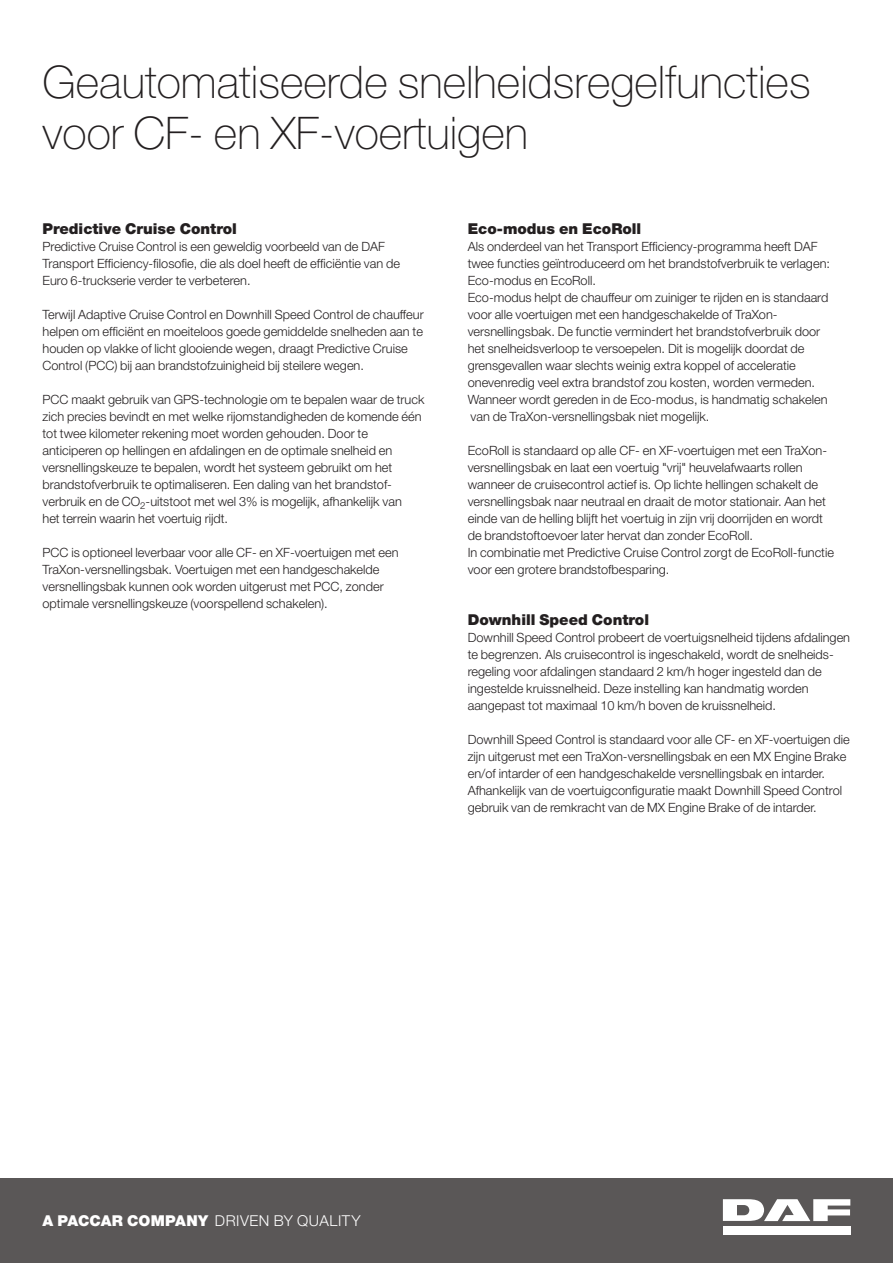
<style>
.page{position:relative;width:893px;height:1263px;background:#fff}
.page>*{position:absolute;margin:0;border:0;box-sizing:border-box;transform-origin:0 0}
.t1{font:100 45px/51px "Helvetica Neue LT Pro";color:#231f20}
.t2{font:900 15px "Helvetica Neue LT Pro";color:#231f20}
.t3{font:300 15px "Helvetica Neue LT Pro";letter-spacing:.035em;color:#fff}
.t4{font:300 12.75px/17px "Helvetica Neue LT Pro";color:#231f20}
.s1{font-weight:900}
</style>
<div class="page">
<div style="left:0;top:1178px;width:893px;height:85px;background:#5a5757"></div>
<div style="left:723px;top:1226px;width:127px;height:8px;background:#fff"></div>
<svg style="left:723px;top:1199px;width:127px;height:22px"></svg>
<h1 class="t1" style="left:43px;top:56px;width:770px">Geautomatiseerde snelheidsregelfuncties voor CF- en XF-voertuigen</h1>
<p class="t2" style="left:43px;top:220px;width:196px">Predictive Cruise Control</p>
<p class="t4" style="left:43px;top:238px;width:359px">Predictive Cruise Control is een geweldig voorbeeld van de DAF<br>Transport Efficiency-filosofie, die als doel heeft de efficiëntie van de<br>Euro 6-truckserie verder te verbeteren.</p>
<p class="t4" style="left:43px;top:306px;width:383px">Terwijl Adaptive Cruise Control en Downhill Speed Control de chauffeur helpen om efficiënt en moeiteloos goede gemiddelde snelheden aan te houden op vlakke of licht glooiende wegen, draagt Predictive Cruise Control (PCC) bij aan brandstofzuinigheid bij steilere wegen.</p>
<p class="t4" style="left:43px;top:391px;width:383px">PCC maakt gebruik van GPS-technologie om te bepalen waar de truck zich precies bevindt en met welke rijomstandigheden de komende één tot twee kilometer rekening moet worden gehouden. Door te anticiperen op hellingen en afdalingen en de optimale snelheid en versnellingskeuze te bepalen, wordt het systeem gebruikt om het brandstofverbruik te optimaliseren. Een daling van het brandstof&shy;verbruik en de CO<sub>2</sub>-uitstoot met wel 3% is mogelijk, afhankelijk van<br>het terrein waarin het voertuig rijdt.</p>
<p class="t4" style="left:43px;top:544px;width:358px">PCC is optioneel leverbaar voor alle CF- en XF-voertuigen met een TraXon-versnellingsbak. Voertuigen met een handgeschakelde versnellingsbak kunnen ook worden uitgerust met PCC, zonder optimale versnellingskeuze (voorspellend schakelen).</p>
<p class="t2" style="left:468px;top:220px;width:175px">Eco-modus en EcoRoll</p>
<p class="t4" style="left:468px;top:238px;width:364px">Als onderdeel van het Transport Efficiency-programma heeft DAF twee functies geïntroduceerd om het brandstofverbruik te verlagen:<br>Eco-modus en EcoRoll.<br>Eco-modus helpt de chauffeur om zuiniger te rijden en is standaard voor alle voertuigen met een handgeschakelde of TraXon&shy;versnellingsbak. De functie vermindert het brandstofverbruik door het snelheidsverloop te versoepelen. Dit is mogelijk doordat de grensgevallen waar slechts weinig extra koppel of acceleratie onevenredig veel extra brandstof zou kosten, worden vermeden.<br>Wanneer wordt gereden in de Eco-modus, is handmatig schakelen van de TraXon-versnellingsbak niet mogelijk.</p>
<p class="t4" style="left:468px;top:442px;width:368px">EcoRoll is standaard op alle CF- en XF-voertuigen met een TraXon&shy;versnellingsbak en laat een voertuig "vrij" heuvelafwaarts rollen wanneer de cruisecontrol actief is. Op lichte hellingen schakelt de versnellingsbak naar neutraal en draait de motor stationair. Aan het einde van de helling blijft het voertuig in zijn vrij doorrijden en wordt de brandstoftoevoer later hervat dan zonder EcoRoll.<br>In combinatie met Predictive Cruise Control zorgt de EcoRoll-functie voor een grotere brandstofbesparing.</p>
<p class="t2" style="left:468px;top:611px;width:183px">Downhill Speed Control</p>
<p class="t4" style="left:468px;top:629px;width:384px">Downhill Speed Control probeert de voertuigsnelheid tijdens afdalingen te begrenzen. Als cruisecontrol is ingeschakeld, wordt de snelheids&shy;regeling voor afdalingen standaard 2 km/h hoger ingesteld dan de ingestelde kruissnelheid. Deze instelling kan handmatig worden aangepast tot maximaal 10 km/h boven de kruissnelheid.</p>
<p class="t4" style="left:468px;top:731px;width:384px">Downhill Speed Control is standaard voor alle CF- en XF-voertuigen die zijn uitgerust met een TraXon-versnellingsbak en een MX Engine Brake en/of intarder of een handgeschakelde versnellingsbak en intarder.<br>Afhankelijk van de voertuigconfiguratie maakt Downhill Speed Control gebruik van de remkracht van de MX Engine Brake of de intarder.</p>
<p class="t3" style="left:43px;top:1211px;width:319px"><span class="s1">A PACCAR COMPANY</span> DRIVEN BY QUALITY</p>
</div>
